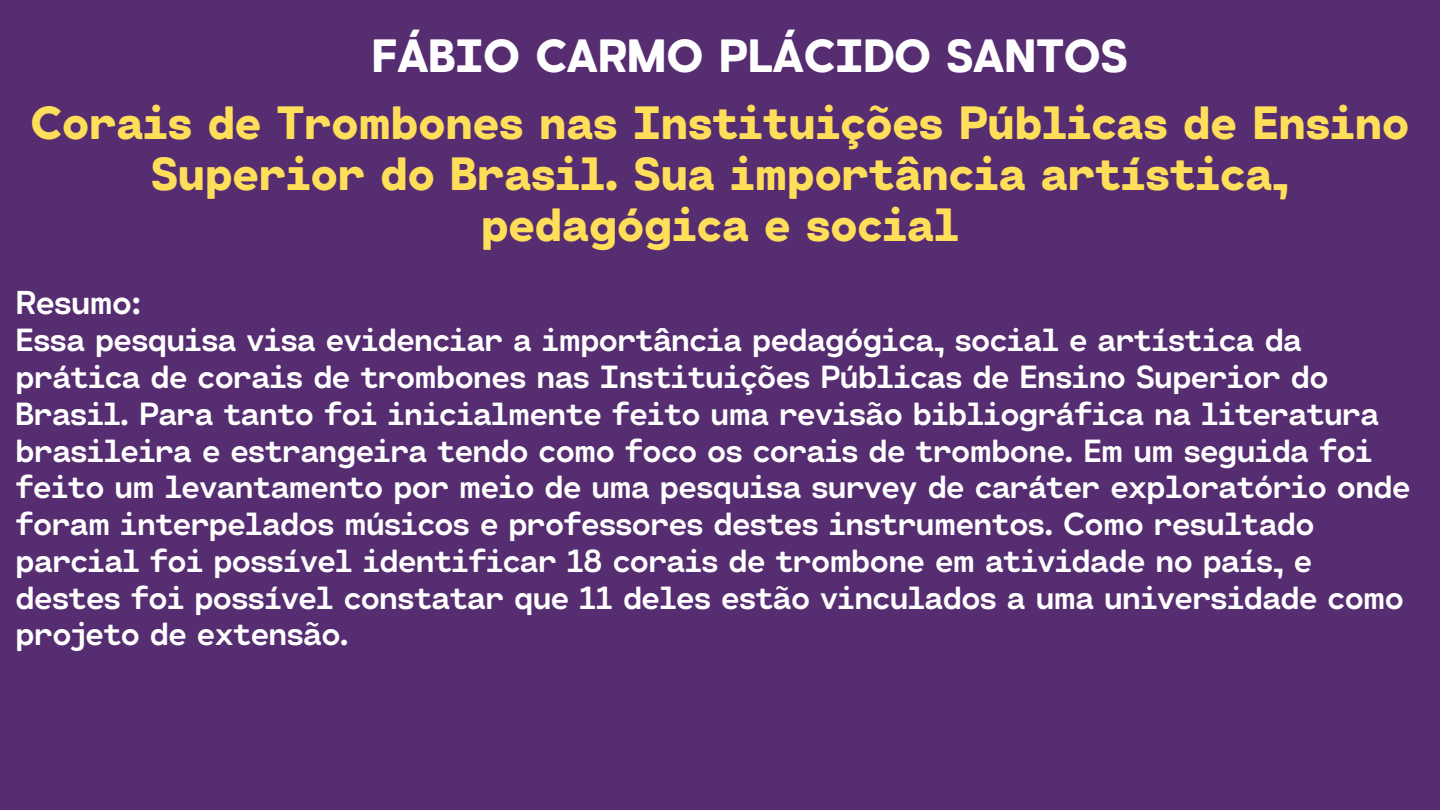
<style>
.page{position:relative;width:1440px;height:810px;background:#562d71}
.page>*{position:absolute;margin:0;border:0;box-sizing:border-box;transform-origin:0 0}
.t1{font:800 46.6px/51px "Cartograph Sans CF";letter-spacing:-.06em;color:#ffde59;text-align:center}
.t2{font:800 46.6px "Cartograph Sans CF";letter-spacing:-.06em;color:#fff}
.t3{font:700 33px "Cartograph Sans CF";letter-spacing:-.06em;color:#fff}
.t4{font:700 32px/36.8px "Cartograph Sans CF";letter-spacing:-.06em;color:#fff}
</style>
<div class="page">
<h1 class="t2" style="left:370px;top:25px;width:760px">FÁBIO CARMO PLÁCIDO SANTOS</h1>
<h1 class="t1" style="left:29px;top:94px;width:1383px">Corais de Trombones nas Instituições Públicas de Ensino<br>Superior do Brasil. Sua importância artística, pedagógica e social</h1>
<p class="t3" style="left:15px;top:281px;width:129px">Resumo:</p>
<p class="t4" style="left:15px;top:320px;width:1398px">Essa pesquisa visa evidenciar a importância pedagógica, social e artística da prática de corais de trombones nas Instituições Públicas de Ensino Superior do Brasil. Para tanto foi inicialmente feito uma revisão bibliográfica na literatura brasileira e estrangeira tendo como foco os corais de trombone. Em um seguida foi feito um levantamento por meio de uma pesquisa survey de caráter exploratório onde foram interpelados músicos e professores destes instrumentos. Como resultado parcial foi possível identificar 18 corais de trombone em atividade no país, e destes foi possível constatar que 11 deles estão vinculados a uma universidade como projeto de extensão.</p>
</div>
